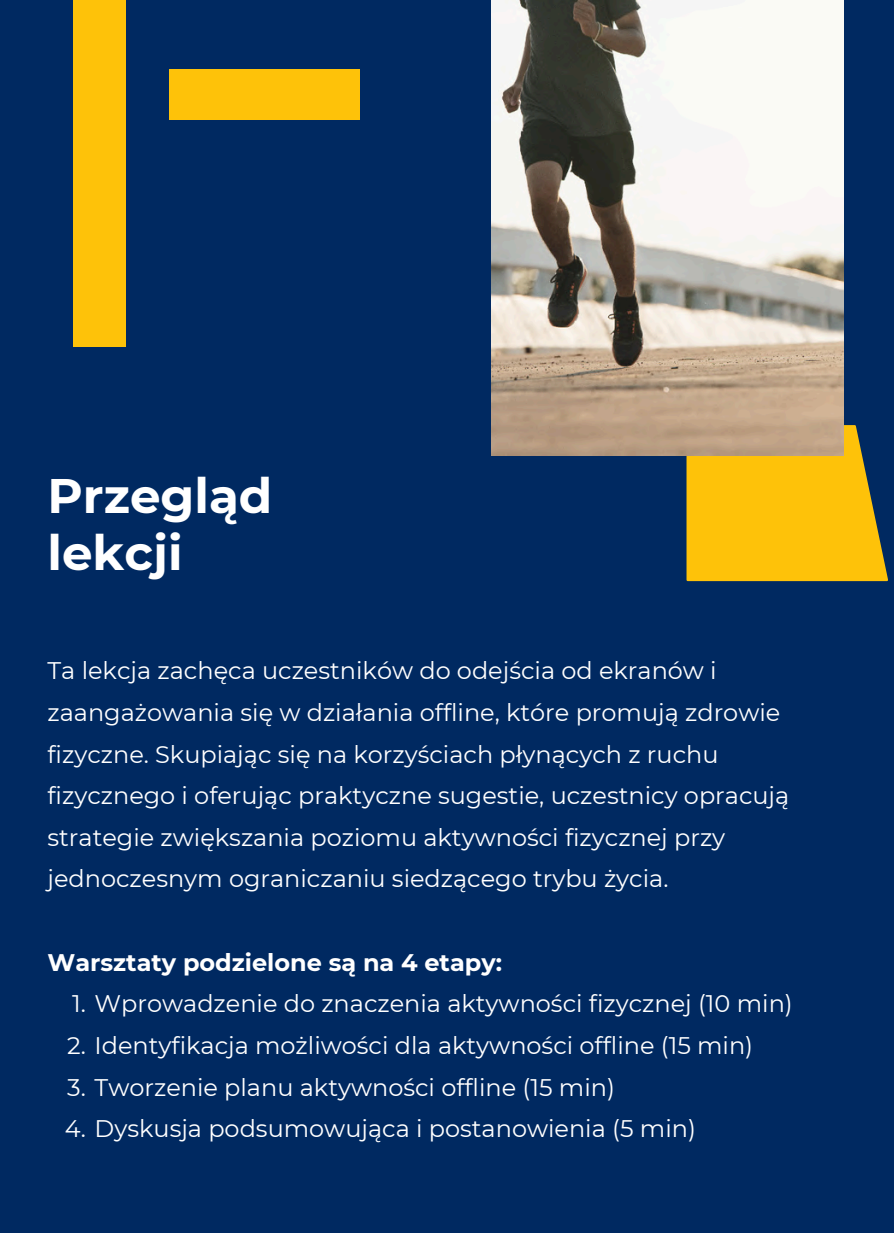
<style>
.page{position:relative;width:894px;height:1233px;background:#fff}
.page>*{position:absolute;margin:0;border:0;box-sizing:border-box;transform-origin:0 0}
.t1{font:700 48.3px/57.3px "Montserrat";color:#fff}
.t2{font:24px/41.5px "Montserrat";color:#fff}
.t3{font:700 24px "Montserrat";color:#fff}
</style>
<div class="page">
<div style="left:0;top:0;width:893px;height:1233px;background:#002961"></div>
<svg style="left:686px;top:425px;width:201px;height:156px"></svg>
<div style="left:73px;top:0;width:53px;height:347px;background:#fec209"></div>
<div style="left:169px;top:69px;width:191px;height:51px;background:#fec209"></div>
<img style="left:491px;top:0;width:352px;height:455px">
<p class="t1" style="left:47px;top:467px;width:226px">Przegląd lekcji</p>
<p class="t2" style="left:47px;top:650px;width:743px">Ta lekcja zachęca uczestników do odejścia od ekranów i zaangażowania się w działania offline, które promują zdrowie fizyczne. Skupiając się na korzyściach płynących z ruchu fizycznego i oferując praktyczne sugestie, uczestnicy opracują strategie zwiększania poziomu aktywności fizycznej przy jednoczesnym ograniczaniu siedzącego trybu życia.</p>
<h1 class="t3" style="left:47px;top:947px;width:456px">Warsztaty podzielone są na 4 etapy:</h1>
<p class="t2" style="left:72px;top:983px;width:722px">1. Wprowadzenie do znaczenia aktywności fizycznej (10 min)</p>
<p class="t2" style="left:67px;top:1025px;width:687px">2. Identyfikacja możliwości dla aktywności offline (15 min)</p>
<h2 class="t2" style="left:67px;top:1066px;width:549px">3. Tworzenie planu aktywności offline (15 min)</h2>
<p class="t2" style="left:65px;top:1108px;width:632px">4. Dyskusja podsumowująca i postanowienia (5 min)</p>
</div>
